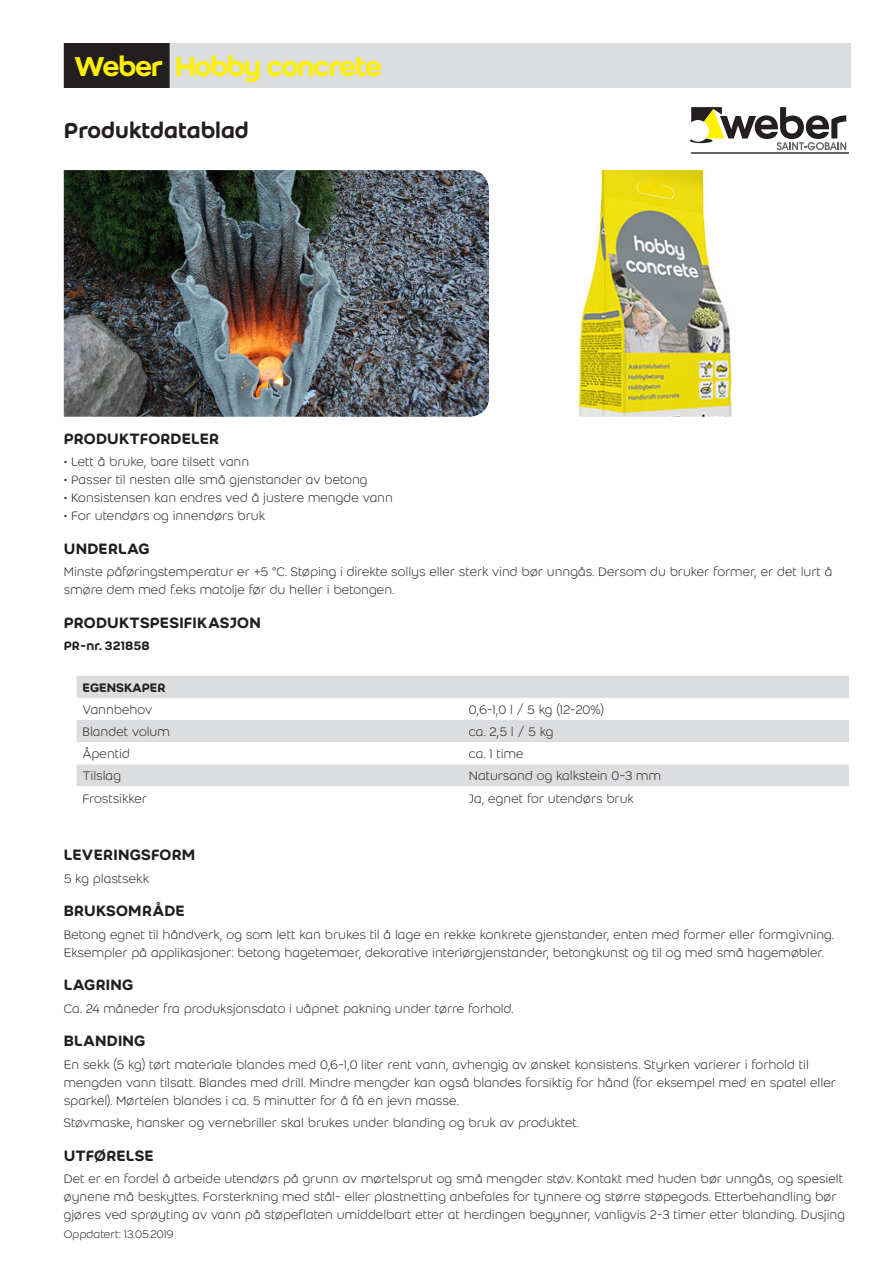
<style>
.page{position:relative;width:893px;height:1263px;background:#fff}
.page>*{position:absolute;margin:0;border:0;box-sizing:border-box;transform-origin:0 0}
.Header_left{font:30px "Weber Name";letter-spacing:-.005em;color:#fff101}
.Produktdatablad{font:500 24px "Weber";color:#231f20}
.BODY_FIELD_TITLE{font:500 16.5px "Weber";letter-spacing:.01em;color:#231f20}
.BODY_TEXT{font:300 13.5px/18px "Weber";letter-spacing:-.005em;color:#231f20}
.YELLOW_COL_TABLE_BOD{font:300 13.5px "Weber";letter-spacing:-.005em;color:#231f20}
.BODY_TEXT-2{font:500 13.5px "Weber";color:#231f20}
.Version_last_modific{font:300 12px "Weber";color:#231f20}
.s1{font-family:"Weber Name Left"}
.s2{font-family:"Weber Name Right"}
</style>
<div class="page">
<div style="left:64px;top:43px;width:786px;height:45px;background:#dcdddf"></div>
<div style="left:64px;top:39px;width:315px;height:54px;background:#231f20"></div>
<div style="left:170px;top:39px;width:217px;height:54px;background:#dcdddf"></div>
<div style="left:0;top:88px;width:893px;height:27px;background:#fff"></div>
<div style="left:0;top:9px;width:893px;height:34px;background:#fff"></div>
<img style="left:577px;top:170px;width:155px;height:247px">
<img style="left:64px;top:170px;width:425px;height:247px">
<div style="left:77px;top:676px;width:772px;height:22px;background:#dcdddf"></div>
<svg style="left:77px;top:720px;width:772px;height:66px;fill:#dcdddf"></svg>
<hr style="left:691px;top:153px;width:158px;height:1px;background:#636366">
<svg style="left:690px;top:107px;width:156px;height:43px"></svg>
<p class="Header_left" style="left:74px;top:48px;width:314px">Weber <span class="s1">H</span>obby concret<span class="s2">e</span></p>
<p class="Produktdatablad" style="left:64px;top:116px;width:187px">Produktdatablad</p>
<p class="BODY_FIELD_TITLE" style="left:64px;top:429px;width:157px">PRODUKTFORDELER</p>
<p class="BODY_TEXT" style="left:64px;top:453px;width:187px">• Lett å bruke, bare tilsett vann</p>
<p class="BODY_TEXT" style="left:64px;top:471px;width:305px">• Passer til nesten alle små gjenstander av betong</p>
<p class="BODY_TEXT" style="left:64px;top:489px;width:331px">• Konsistensen kan endres ved å justere mengde vann</p>
<p class="BODY_TEXT" style="left:64px;top:507px;width:203px">• For utendørs og innendørs bruk</p>
<p class="BODY_FIELD_TITLE" style="left:64px;top:539px;width:88px">UNDERLAG</p>
<p class="BODY_TEXT" style="left:64px;top:563px;width:770px">Minste påføringstemperatur er +5 °C. Støping i direkte sollys eller sterk vind bør unngås. Dersom du bruker former, er det lurt å smøre dem med f.eks matolje før du heller i betongen.</p>
<p class="BODY_FIELD_TITLE" style="left:64px;top:613px;width:198px">PRODUKTSPESIFIKASJON</p>
<p class="BODY_TEXT-2" style="left:64px;top:638px;width:87px">PR-nr. 321858</p>
<p class="BODY_TEXT-2" style="left:83px;top:680px;width:85px">EGENSKAPER</p>
<p class="YELLOW_COL_TABLE_BOD" style="left:83px;top:702px;width:71px">Vannbehov</p>
<p class="YELLOW_COL_TABLE_BOD" style="left:469px;top:702px;width:137px">0,6-1,0 l / 5 kg (12-20%)</p>
<p class="YELLOW_COL_TABLE_BOD" style="left:83px;top:724px;width:89px">Blandet volum</p>
<p class="YELLOW_COL_TABLE_BOD" style="left:469px;top:724px;width:86px">ca. 2,5 l / 5 kg</p>
<p class="YELLOW_COL_TABLE_BOD" style="left:83px;top:746px;width:49px">Åpentid</p>
<p class="YELLOW_COL_TABLE_BOD" style="left:469px;top:746px;width:56px">ca. 1 time</p>
<p class="YELLOW_COL_TABLE_BOD" style="left:83px;top:769px;width:40px">Tilslag</p>
<p class="YELLOW_COL_TABLE_BOD" style="left:469px;top:769px;width:194px">Natursand og kalkstein 0-3 mm</p>
<p class="YELLOW_COL_TABLE_BOD" style="left:83px;top:791px;width:66px">Frostsikker</p>
<p class="YELLOW_COL_TABLE_BOD" style="left:469px;top:791px;width:167px">Ja, egnet for utendørs bruk</p>
<p class="BODY_FIELD_TITLE" style="left:64px;top:845px;width:133px">LEVERINGSFORM</p>
<p class="BODY_TEXT" style="left:64px;top:869px;width:87px">5 kg plastsekk</p>
<p class="BODY_FIELD_TITLE" style="left:64px;top:901px;width:123px">BRUKSOMRÅDE</p>
<p class="BODY_TEXT" style="left:64px;top:925px;width:772px">Betong egnet til håndverk, og som lett kan brukes til å lage en rekke konkrete gjenstander, enten med former eller formgivning.<br>Eksempler på applikasjoner: betong hagetemaer, dekorative interiørgjenstander, betongkunst og til og med små hagemøbler.</p>
<p class="BODY_FIELD_TITLE" style="left:64px;top:975px;width:71px">LAGRING</p>
<p class="BODY_TEXT" style="left:64px;top:999px;width:451px">Ca. 24 måneder fra produksjonsdato i uåpnet pakning under tørre forhold.</p>
<p class="BODY_FIELD_TITLE" style="left:64px;top:1031px;width:83px">BLANDING</p>
<p class="BODY_TEXT" style="left:64px;top:1055px;width:774px">En sekk (5 kg) tørt materiale blandes med 0,6-1,0 liter rent vann, avhengig av ønsket konsistens. Styrken varierer i forhold til mengden vann tilsatt. Blandes med drill. Mindre mengder kan også blandes forsiktig for hånd (for eksempel med en spatel eller sparkel). Mørtelen blandes i ca. 5 minutter for å få en jevn masse.</p>
<p class="BODY_TEXT" style="left:64px;top:1114px;width:517px">Støvmaske, hansker og vernebriller skal brukes under blanding og bruk av produktet.</p>
<p class="BODY_FIELD_TITLE" style="left:64px;top:1145px;width:92px">UTFØRELSE</p>
<p class="BODY_TEXT" style="left:64px;top:1170px;width:783px">Det er en fordel å arbeide utendørs på grunn av mørtelsprut og små mengder støv. Kontakt med huden bør unngås, og spesielt øynene må beskyttes. Forsterkning med stål- eller plastnetting anbefales for tynnere og større støpegods. Etterbehandling bør gjøres ved sprøyting av vann på støpeflaten umiddelbart etter at herdingen begynner, vanligvis 2-3 timer etter blanding. Dusjing</p>
<p class="Version_last_modific" style="left:64px;top:1227px;width:111px">Oppdatert: 13.05.2019</p>
</div>
